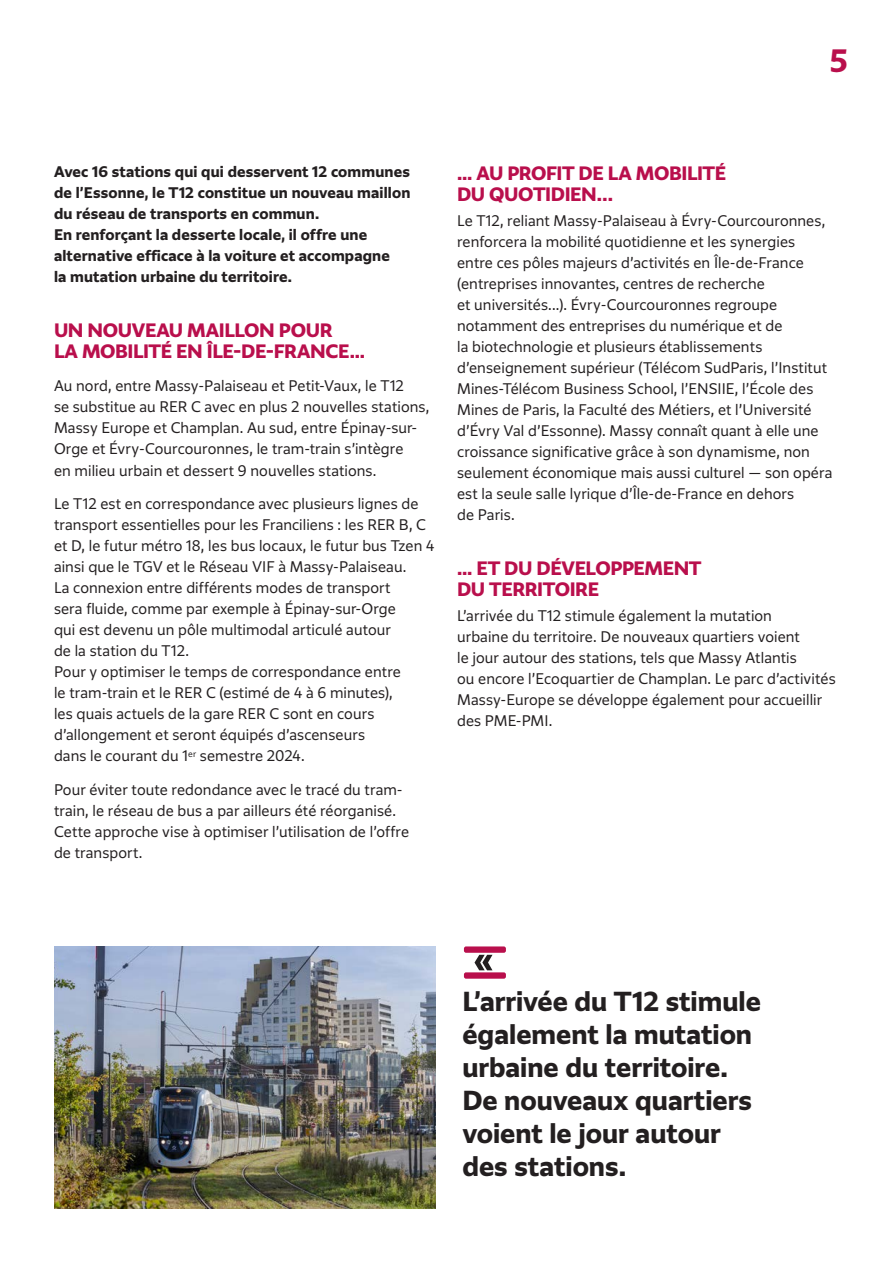
<style>
.page{position:relative;width:893px;height:1263px;background:#fff}
.page>*{position:absolute;margin:0;border:0;box-sizing:border-box;transform-origin:0 0}
.t1{font:700 30px "Grand Paris";color:#b90f4c}
.t2{font:700 25.5px/33px "Grand Paris";color:#231f20}
.t3{font:700 18px/21px "Grand Paris";letter-spacing:-.025em;color:#b90f4c}
.t4{font:300 14.25px/21px "Grand Paris";letter-spacing:.005em;color:#231f20}
.t5{font:700 14.25px/21px "Grand Paris";letter-spacing:.01em;color:#231f20}
</style>
<div class="page">
<div style="left:464px;top:946px;width:42px;height:7px;background:#b90f4c;border-radius:2px"></div>
<div style="left:464px;top:972px;width:42px;height:7px;background:#b90f4c;border-radius:2px"></div>
<svg style="left:474px;top:955px;width:18px;height:15px"></svg>
<img style="left:54px;top:946px;width:382px;height:263px">
<p class="t1" style="left:830px;top:40px;width:19px">5</p>
<p class="t5" style="left:54px;top:161px;width:358px">Avec 16 stations qui qui desservent 12 communes de l’Essonne, le T12 constitue un nouveau maillon du réseau de transports en commun.<br>En renforçant la desserte locale, il offre une alternative efficace à la voiture et accompagne<br>la mutation urbaine du territoire.</p>
<p class="t3" style="left:54px;top:319px;width:313px">UN NOUVEAU MAILLON POUR<br>LA MOBILITÉ EN ÎLE-DE-FRANCE...</p>
<p class="t4" style="left:54px;top:375px;width:377px">Au nord, entre Massy-Palaiseau et Petit-Vaux, le T12<br>se substitue au RER C avec en plus 2 nouvelles stations, Massy Europe et Champlan. Au sud, entre Épinay-sur-Orge et Évry-Courcouronnes, le tram-train s’intègre<br>en milieu urbain et dessert 9 nouvelles stations.</p>
<p class="t4" style="left:54px;top:493px;width:382px">Le T12 est en correspondance avec plusieurs lignes de transport essentielles pour les Franciliens : les RER B, C et D, le futur métro 18, les bus locaux, le futur bus Tzen 4 ainsi que le TGV et le Réseau VIF à Massy-Palaiseau.<br>La connexion entre différents modes de transport<br>sera fluide, comme par exemple à Épinay-sur-Orge<br>qui est devenu un pôle multimodal articulé autour<br>de la station du T12.<br>Pour y optimiser le temps de correspondance entre<br>le tram-train et le RER C (estimé de 4 à 6 minutes),<br>les quais actuels de la gare RER C sont en cours d’allongement et seront équipés d’ascenseurs<br>dans le courant du 1<sup>er</sup> semestre 2024.</p>
<p class="t4" style="left:54px;top:779px;width:357px">Pour éviter toute redondance avec le tracé du tram&shy;train, le réseau de bus a par ailleurs été réorganisé.<br>Cette approche vise à optimiser l’utilisation de l’offre de transport.</p>
<p class="t3" style="left:457px;top:162px;width:270px">... AU PROFIT DE LA MOBILITÉ<br>DU QUOTIDIEN…</p>
<p class="t4" style="left:457px;top:210px;width:377px">Le T12, reliant Massy-Palaiseau à Évry-Courcouronnes, renforcera la mobilité quotidienne et les synergies entre ces pôles majeurs d’activités en Île-de-France (entreprises innovantes, centres de recherche<br>et universités...). Évry-Courcouronnes regroupe notamment des entreprises du numérique et de<br>la biotechnologie et plusieurs établissements d’enseignement supérieur (Télécom SudParis, l’Institut Mines-Télécom Business School, l’ENSIIE, l’École des Mines de Paris, la Faculté des Métiers, et l’Université d’Évry Val d’Essonne). Massy connaît quant à elle une croissance significative grâce à son dynamisme, non seulement économique mais aussi culturel — son opéra est la seule salle lyrique d’Île-de-France en dehors<br>de Paris.</p>
<p class="t3" style="left:457px;top:557px;width:246px">... ET DU DÉVELOPPEMENT<br>DU TERRITOIRE</p>
<p class="t4" style="left:457px;top:605px;width:380px">L’arrivée du T12 stimule également la mutation<br>urbaine du territoire. De nouveaux quartiers voient<br>le jour autour des stations, tels que Massy Atlantis<br>ou encore l’Ecoquartier de Champlan. Le parc d’activités Massy-Europe se développe également pour accueillir des PME-PMI.</p>
<p class="t2" style="left:462px;top:984px;width:300px">L’arrivée du T12 stimule également la mutation urbaine du territoire.<br>De nouveaux quartiers voient le jour autour des stations.</p>
</div>
